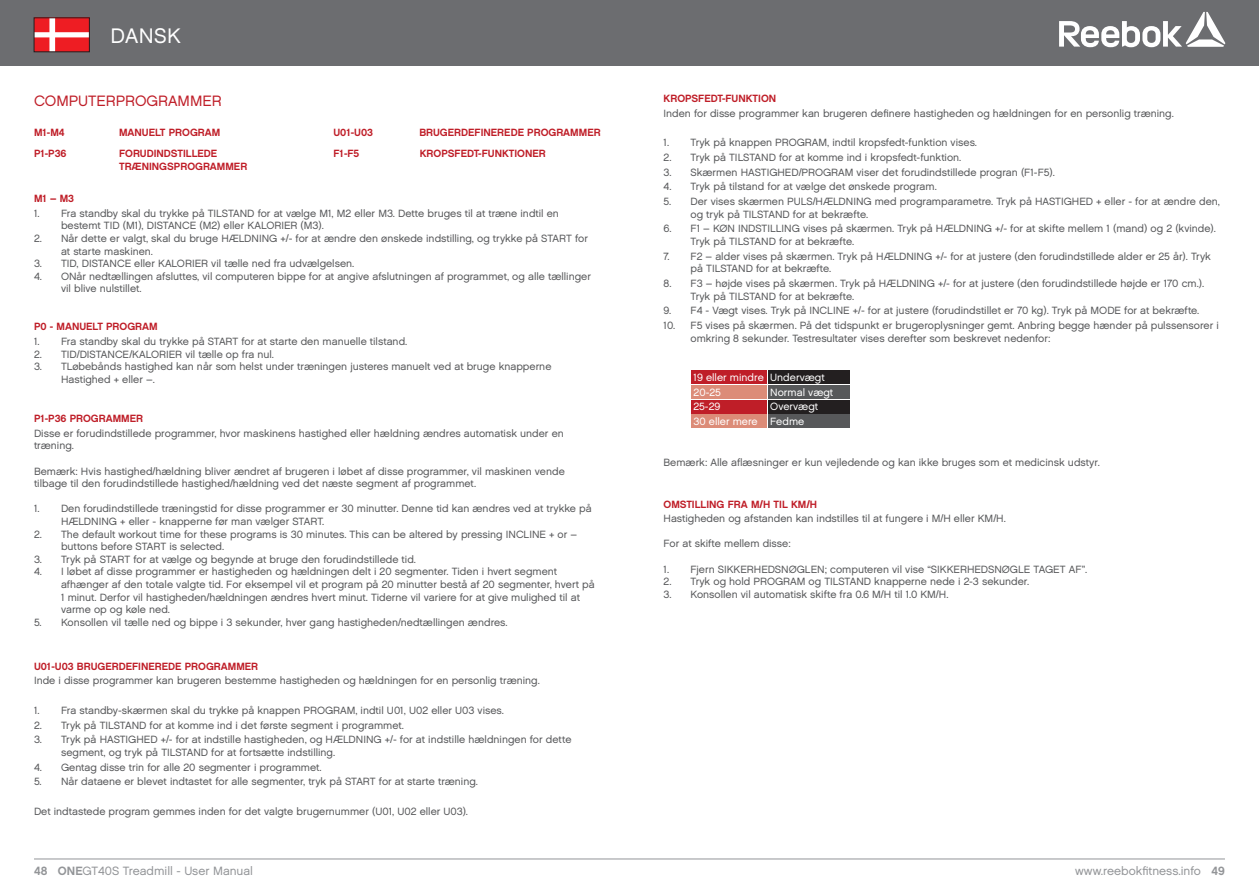
<style>
.page{position:relative;width:1259px;height:893px;background:#fff}
.page>*{position:absolute;margin:0;border:0;box-sizing:border-box;transform-origin:0 0}
.t1{font:21px "Reefont";letter-spacing:.02em;color:#fff}
.t2{font:15px "Reefont";color:#bf1e28}
.t3{font:12px "Reefont";color:#939598}
.t4{font:10.5px/12.6px "Reefont";color:#57585a}
.t5{font:700 10.5px "Reefont";color:#bf1e28}
.t6{font:10.5px "Reefont";color:#fff}
.s1{font-weight:700}
</style>
<div class="page">
<div style="left:0;top:0;width:1259px;height:66px;background:#6c6d70"></div>
<hr style="left:34px;top:859px;width:1191px;height:1px;background:#939598">
<svg style="left:1059px;top:12px;width:166px;height:35px"></svg>
<svg style="left:36px;top:20px;width:51px;height:30px;background:#f2585d"></svg>
<div style="left:768px;top:415px;width:82px;height:13px;background:#57585a"></div>
<div style="left:768px;top:400px;width:82px;height:13px;background:#231f20"></div>
<div style="left:768px;top:385px;width:82px;height:14px;background:#57585a"></div>
<div style="left:768px;top:370px;width:82px;height:14px;background:#231f20"></div>
<div style="left:691px;top:415px;width:76px;height:13px;background:#dc8c78"></div>
<div style="left:691px;top:400px;width:76px;height:13px;background:#bf1e28"></div>
<div style="left:691px;top:385px;width:76px;height:14px;background:#dc8c78"></div>
<div style="left:691px;top:370px;width:76px;height:14px;background:#bf1e28"></div>
<p class="t1" style="left:111px;top:23px;width:72px">DANSK</p>
<p class="t2" style="left:34px;top:92px;width:189px">COMPUTERPROGRAMMER</p>
<p class="t5" style="left:119px;top:126px;width:103px">MANUELT PROGRAM</p>
<p class="t5" style="left:119px;top:147px;width:100px">FORUDINDSTILLEDE</p>
<p class="t5" style="left:119px;top:159px;width:130px">TRÆNINGSPROGRAMMER</p>
<p class="t5" style="left:34px;top:125px;width:32px">M1-M4</p>
<p class="t5" style="left:34px;top:146px;width:34px">P1-P36</p>
<p class="t5" style="left:333px;top:125px;width:41px">U01-U03</p>
<p class="t5" style="left:333px;top:146px;width:27px">F1-F5</p>
<p class="t5" style="left:419px;top:125px;width:183px">BRUGERDEFINEREDE PROGRAMMER</p>
<p class="t5" style="left:420px;top:146px;width:128px">KROPSFEDT-FUNKTIONER</p>
<p class="t5" style="left:34px;top:192px;width:42px">M1 – M3</p>
<p class="t4" style="left:61px;top:207px;width:499px;text-indent:-27px">1. Fra standby skal du trykke på TILSTAND for at vælge M1, M2 eller M3. Dette bruges til at træne indtil en bestemt TID (M1), DISTANCE (M2) eller KALORIER (M3).</p>
<p class="t4" style="left:61px;top:233px;width:528px;text-indent:-27px">2. Når dette er valgt, skal du bruge HÆLDNING +/- for at ændre den ønskede indstilling, og trykke på START for at starte maskinen.</p>
<p class="t4" style="left:34px;top:258px;width:322px">3. TID, DISTANCE eller KALORIER vil tælle ned fra udvælgelsen.</p>
<p class="t4" style="left:61px;top:270px;width:531px;text-indent:-27px">4. ONår nedtællingen afsluttes, vil computeren bippe for at angive afslutningen af programmet, og alle tællinger vil blive nulstillet.</p>
<p class="t5" style="left:34px;top:320px;width:125px">P0 - MANUELT PROGRAM</p>
<p class="t4" style="left:34px;top:336px;width:375px">1. Fra standby skal du trykke på START for at starte den manuelle tilstand.</p>
<p class="t4" style="left:34px;top:348px;width:241px">2. TID/DISTANCE/KALORIER vil tælle op fra nul.</p>
<p class="t4" style="left:61px;top:361px;width:492px;text-indent:-27px">3. TLøbebånds hastighed kan når som helst under træningen justeres manuelt ved at bruge knapperne<br>Hastighed + eller –.</p>
<p class="t5" style="left:34px;top:412px;width:111px">P1-P36 PROGRAMMER</p>
<p class="t4" style="left:34px;top:427px;width:531px">Disse er forudindstillede programmer, hvor maskinens hastighed eller hældning ændres automatisk under en træning.</p>
<p class="t4" style="left:34px;top:465px;width:532px">Bemærk: Hvis hastighed/hældning bliver ændret af brugeren i løbet af disse programmer, vil maskinen vende tilbage til den forudindstillede hastighed/hældning ved det næste segment af programmet.</p>
<p class="t4" style="left:61px;top:503px;width:532px;text-indent:-27px">1. Den forudindstillede træningstid for disse programmer er 30 minutter. Denne tid kan ændres ved at trykke på<br>HÆLDNING + eller - knapperne før man vælger START.</p>
<p class="t4" style="left:61px;top:528px;width:517px;text-indent:-27px">2. The default workout time for these programs is 30 minutes. This can be altered by pressing INCLINE + or – buttons before START is selected.</p>
<p class="t4" style="left:34px;top:553px;width:383px">3. Tryk på START for at vælge og begynde at bruge den forudindstillede tid.</p>
<p class="t4" style="left:61px;top:566px;width:535px;text-indent:-27px">4. I løbet af disse programmer er hastigheden og hældningen delt i 20 segmenter. Tiden i hvert segment afhænger af den totale valgte tid. For eksempel vil et program på 20 minutter bestå af 20 segmenter, hvert på 1 minut. Derfor vil hastigheden/hældningen ændres hvert minut. Tiderne vil variere for at give mulighed til at varme op og køle ned.</p>
<p class="t4" style="left:34px;top:616px;width:475px">5. Konsollen vil tælle ned og bippe i 3 sekunder, hver gang hastigheden/nedtællingen ændres.</p>
<p class="t5" style="left:34px;top:659px;width:226px">U01-U03 BRUGERDEFINEREDE PROGRAMMER</p>
<p class="t4" style="left:34px;top:675px;width:507px">Inde i disse programmer kan brugeren bestemme hastigheden og hældningen for en personlig træning.</p>
<p class="t4" style="left:34px;top:704px;width:471px">1. Fra standby-skærmen skal du trykke på knappen PROGRAM, indtil U01, U02 eller U03 vises.</p>
<p class="t4" style="left:34px;top:719px;width:371px">2. Tryk på TILSTAND for at komme ind i det første segment i programmet.</p>
<p class="t4" style="left:61px;top:734px;width:512px;text-indent:-27px">3. Tryk på HASTIGHED +/- for at indstille hastigheden, og HÆLDNING +/- for at indstille hældningen for dette segment, og tryk på TILSTAND for at fortsætte indstilling.</p>
<p class="t4" style="left:34px;top:761px;width:289px">4. Gentag disse trin for alle 20 segmenter i programmet.</p>
<p class="t4" style="left:34px;top:776px;width:445px">5. Når dataene er blevet indtastet for alle segmenter, tryk på START for at starte træning.</p>
<p class="t4" style="left:34px;top:805px;width:435px">Det indtastede program gemmes inden for det valgte brugernummer (U01, U02 eller U03).</p>
<p class="t5" style="left:663px;top:92px;width:114px">KROPSFEDT-FUNKTION</p>
<p class="t4" style="left:663px;top:107px;width:512px">Inden for disse programmer kan brugeren definere hastigheden og hældningen for en personlig træning.</p>
<p class="t4" style="left:663px;top:137px;width:315px">1. Tryk på knappen PROGRAM, indtil kropsfedt-funktion vises.</p>
<p class="t4" style="left:663px;top:152px;width:299px">2. Tryk på TILSTAND for at komme ind i kropsfedt-funktion.</p>
<p class="t4" style="left:663px;top:166px;width:393px">3. Skærmen HASTIGHED/PROGRAM viser det forudindstillede progran (F1-F5).</p>
<p class="t4" style="left:663px;top:181px;width:275px">4. Tryk på tilstand for at vælge det ønskede program.</p>
<p class="t4" style="left:690px;top:196px;width:531px;text-indent:-27px">5. Der vises skærmen PULS/HÆLDNING med programparametre. Tryk på HASTIGHED + eller - for at ændre den, og tryk på TILSTAND for at bekræfte.</p>
<p class="t4" style="left:690px;top:223px;width:527px;text-indent:-27px">6. F1 – KØN INDSTILLING vises på skærmen. Tryk på HÆLDNING +/- for at skifte mellem 1 (mand) og 2 (kvinde).<br>Tryk på TILSTAND for at bekræfte.</p>
<p class="t4" style="left:690px;top:250px;width:522px;text-indent:-27px">7. F2 – alder vises på skærmen. Tryk på HÆLDNING +/- for at justere (den forudindstillede alder er 25 år). Tryk på TILSTAND for at bekræfte.</p>
<p class="t4" style="left:690px;top:278px;width:515px;text-indent:-27px">8. F3 – højde vises på skærmen. Tryk på HÆLDNING +/- for at justere (den forudindstillede højde er 170 cm.).<br>Tryk på TILSTAND for at bekræfte.</p>
<p class="t4" style="left:663px;top:305px;width:537px">9. F4 - Vægt vises. Tryk på INCLINE +/- for at justere (forudindstillet er 70 kg). Tryk på MODE for at bekræfte.</p>
<p class="t4" style="left:690px;top:320px;width:530px;text-indent:-27px">10. F5 vises på skærmen. På det tidspunkt er brugeroplysninger gemt. Anbring begge hænder på pulssensorer i omkring 8 sekunder. Testresultater vises derefter som beskrevet nedenfor:</p>
<p class="t6" style="left:693px;top:371px;width:72px">19 eller mindre</p>
<p class="t6" style="left:770px;top:371px;width:56px">Undervægt</p>
<p class="t6" style="left:770px;top:385px;width:64px">Normal vægt</p>
<p class="t6" style="left:770px;top:400px;width:49px">Overvægt</p>
<p class="t6" style="left:770px;top:415px;width:36px">Fedme</p>
<p class="t6" style="left:693px;top:385px;width:29px">20-25</p>
<p class="t6" style="left:693px;top:400px;width:29px">25-29</p>
<p class="t6" style="left:693px;top:415px;width:66px">30 eller mere</p>
<p class="t4" style="left:663px;top:457px;width:438px">Bemærk: Alle aflæsninger er kun vejledende og kan ikke bruges som et medicinsk udstyr.</p>
<p class="t5" style="left:663px;top:497px;width:155px">OMSTILLING FRA M/H TIL KM/H</p>
<p class="t4" style="left:663px;top:513px;width:344px">Hastigheden og afstanden kan indstilles til at fungere i M/H eller KM/H.</p>
<p class="t4" style="left:663px;top:538px;width:129px">For at skifte mellem disse:</p>
<p class="t4" style="left:663px;top:563px;width:425px">1. Fjern SIKKERHEDSNØGLEN; computeren vil vise “SIKKERHEDSNØGLE TAGET AF”.</p>
<p class="t4" style="left:663px;top:576px;width:367px">2. Tryk og hold PROGRAM og TILSTAND knapperne nede i 2-3 sekunder.</p>
<p class="t4" style="left:663px;top:588px;width:286px">3. Konsollen vil automatisk skifte fra 0.6 M/H til 1.0 KM/H.</p>
<p class="t3" style="left:34px;top:863px;width:221px"><span class="s1">48 ONE</span>GT40S Treadmill - User Manual</p>
<p class="t3" style="left:1075px;top:863px;width:151px">www.reebokfitness.info <span class="s1">49</span></p>
</div>
